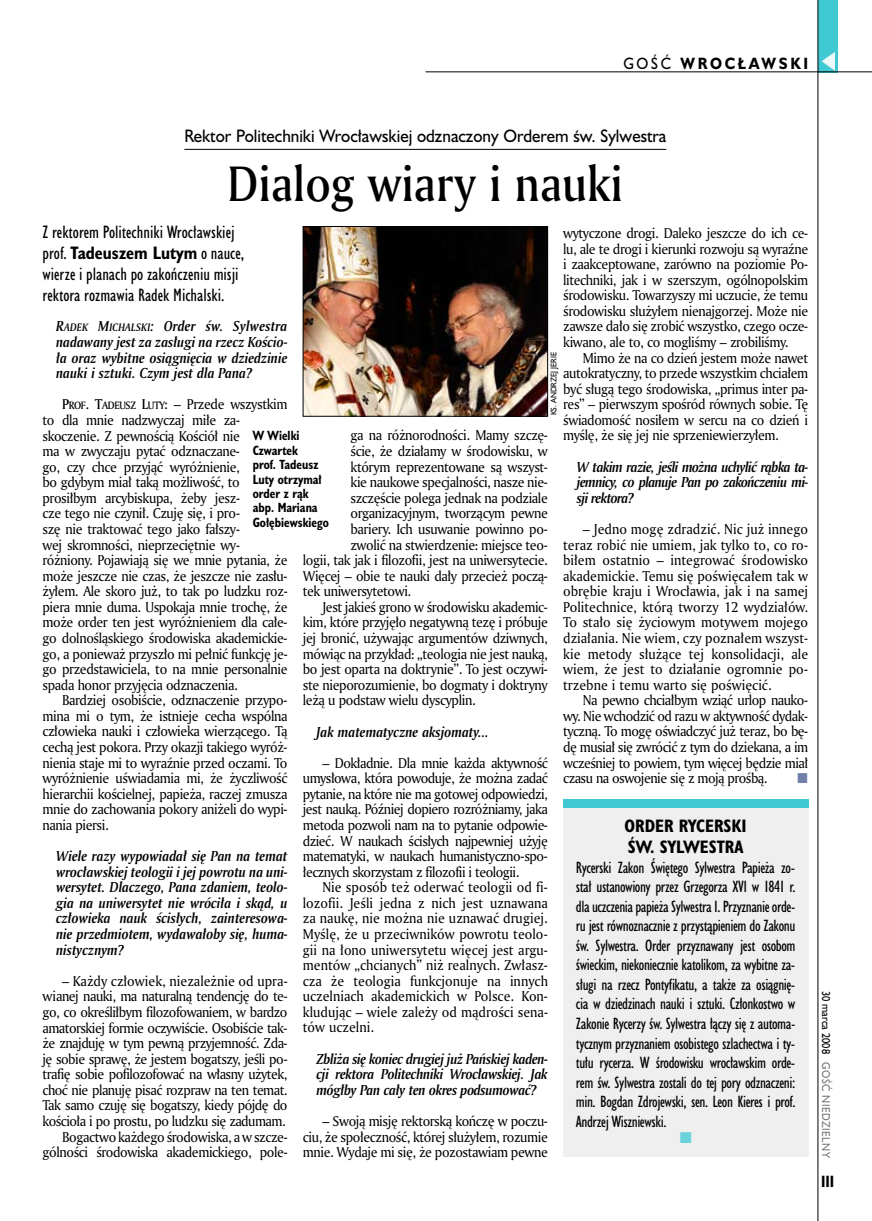
<style>
.page{position:relative;width:872px;height:1221px;background:#fff}
.page>*{position:absolute;margin:0;border:0;box-sizing:border-box;transform-origin:0 0}
.t1{font:48px "Amerigo Md PL";color:#000;scale:.9 1}
.t2{font:16.5px/21px "Humanst 521 Cn PL";color:#000}
.t3{font:16.5px "Humanst 521 PL";color:#000;scale:.94 1}
.t4{font:700 16.5px/21px "Humanst 521 Cn PL";color:#000}
.t5{font:15px/19.5px "Humanst 521 Cn PL";letter-spacing:-.03em;color:#000;text-align:justify}
.t6{font:700 15px "Humanst 521 PL";letter-spacing:.2em;color:#000;scale:.9 1}
.t7{font:700 15px "Humanst 521 Cn PL";color:#000;scale:.94 1}
.t8{font:italic 700 13.95px/15.6px "Amerigo PL";color:#000;text-align:justify;scale:.94 1}
.t9{font:13.8px/15.6px "Amerigo PL";letter-spacing:-.03em;color:#000;text-align:justify;scale:.94 1}
.t10{font:700 12.3px/14.4px "Humanst 521 Cn PL";color:#000;scale:.94 1}
.t11{font:10.5px "Humanst 521 PL";letter-spacing:.05em;color:#787779;scale:.9 1}
.t12{font:10.5px "Humanst 521 PL";color:#000;scale:.9 1}
.t13{font:7.5px "Humanst 521 PL";color:#000;scale:.94 1}
.s1{font-weight:400}
.s2{font-weight:700}
.s3{font-style:inherit}
.s4{font-size:10.5px}
.s5{font-family:"Amerigo Md PL"}
.s6{font-family:"Amerigo Md PL";font-size:10.35px}
</style>
<div class="page">
<div style="left:818px;top:0;width:19px;height:72px;background:#40c8d3"></div>
<svg style="left:821px;top:52px;width:14px;height:19px"></svg>
<hr style="left:425px;top:72px;width:447px;height:1px;background:#000">
<hr style="left:817px;top:0;width:1px;height:1220px;background:#000">
<hr style="left:184px;top:149px;width:482px;height:1px;background:#000">
<div style="left:563px;top:804px;width:245px;height:352px;background:#efeff0"></div>
<div style="left:563px;top:798px;width:245px;height:9px;background:#40c8d3"></div>
<img style="left:305px;top:228px;width:241px;height:186px">
<div style="left:303px;top:226px;width:245px;height:190px;border:1px solid #000"></div>
<p class="t6" style="left:623px;top:53px;width:207px"><span class="s1">goŚĆ</span> WROCŁAWSKI</p>
<p class="t3" style="left:184px;top:125px;width:514px">Rektor Politechniki Wrocławskiej odznaczony O rderem św. Sylwestra</p>
<h1 class="t1" style="left:228px;top:152px;width:441px">Dialog wiary i nauki</h1>
<p class="t2" style="left:43px;top:222px;width:203px">Z rektorem Politechniki Wrocławskiej prof. <span class="s2">Tadeuszem Lutym</span> o nauce, wierze i planach po zakończeniu misji rektora rozmawia Radek Michalski.</p>
<p class="t9" style="left:563px;top:225px;width:262px">wytyczone drogi. Daleko jeszcze do ich ce&shy;lu, ale te drogi i kierunki rozwoju są wyraźne i zaakceptowane, zarówno na poziomie Po&shy;litechniki, jak i w szerszym, ogólnopolskim środowisku. Towarzyszy mi uczucie, że temu środowisku służyłem nienajgorzej. Może nie zawsze dało się zrobić wszystko, czego ocze&shy;kiwano, ale to, co mogliśmy – zrobiliśmy.</p>
<p class="t9" style="left:563px;top:349px;width:262px;text-indent:20px">Mimo że na co dzień jestem może nawet autokratyczny, to przede wszystkim chciałem być sługą tego środowiska, „primus inter pa&shy;res” – pierwszym spośród równych sobie. Tę świadomość nosiłem w sercu na co dzień i myślę, że się jej nie sprzeniewierzyłem.</p>
<p class="t8" style="left:577px;top:458px;width:248px">W takim razie, jeśli można uchylić rąbka ta&shy;jemnicy, co planuje Pan po zakończeniu mi&shy;sji rektora?</p>
<p class="t9" style="left:563px;top:521px;width:262px;text-indent:20px">– Jedno mogę zdradzić. Nic już innego teraz robić nie umiem, jak tylko to, co ro&shy;biłem ostatnio – integrować środowisko akademickie. Temu się poświęcałem tak w obrębie kraju i Wrocławia, jak i na samej Politechnice, którą tworzy 12 wydziałów.<br>To stało się życiowym motywem mojego działania. Nie wiem, czy poznałem wszyst&shy;kie metody służące tej konsolidacji, ale wiem, że jest to działanie ogromnie po&shy;trzebne i temu warto się poświęcić.</p>
<p class="t9" style="left:563px;top:692px;width:262px;text-indent:20px">Na pewno chciałbym wziąć urlop nauko&shy;wy. Nie wchodzić od razu w aktywność dydak&shy;tyczną. To mogę oświadczyć już teraz, bo bę&shy;dę musiał się zwrócić z tym do dziekana, a im wcześniej to powiem, tym więcej będzie miał czasu na oswojenie się z moją prośbą.</p>
<p class="t8" style="left:56px;top:318px;width:248px"><span class="s3">R</span><span class="s4">ADEK</span> <span class="s3">M</span><span class="s4">ICHALSKI</span><span class="s3">:</span> Order św. Sylwestra nadawany jest za zasługi na rzecz Kościo&shy;ła oraz wybitne osiągnięcia w dziedzinie nauki i sztuki. Czym jest dla Pana?</p>
<p class="t9" style="left:43px;top:396px;width:262px;text-align:left;text-indent:20px"><span class="s5">P</span><span class="s6">ROF</span><span class="s5">. T</span><span class="s6">ADEUSZ</span> <span class="s5">L</span><span class="s6">UTY</span><span class="s5">:</span> – Przede wszystkim to dla mnie nadzwyczaj miłe za&shy;skoczenie. Z pewnością Kościół nie<br>ma w zwyczaju pytać odznaczane-<br>go, czy chce przyjąć wyróżnienie,<br>bo gdybym miał taką możliwość, to prosiłbym arcybiskupa, żeby jesz-<br>cze tego nie czynił. Czuję się, i pro-<br>szę nie traktować tego jako fałszy-<br>wej skromności, nieprzeciętnie wy&shy;różniony. Pojawiają się we mnie pytania, że może jeszcze nie czas, że jeszcze nie zasłu&shy;żyłem. Ale skoro już, to tak po ludzku roz&shy;piera mnie duma. Uspokaja mnie trochę, że może order ten jest wyróżnieniem dla całe&shy;go dolnośląskiego środowiska akademickie&shy;go, a ponieważ przyszło mi pełnić funkcję je&shy;go przedstawiciela, to na mnie personalnie spada honor przyjęcia odznaczenia.</p>
<p class="t9" style="left:43px;top:692px;width:262px;text-indent:20px">Bardziej osobiście, odznaczenie przypo&shy;mina mi o tym, że istnieje cecha wspólna człowieka nauki i człowieka wierzącego. Tą cechą jest pokora. Przy okazji takiego wyróż&shy;nienia staje mi to wyraźnie przed oczami. To wyróżnienie uświadamia mi, że życzliwość hierarchii kościelnej, papieża, raczej zmusza mnie do zachowania pokory aniżeli do wypi&shy;nania piersi.</p>
<p class="t8" style="left:56px;top:848px;width:248px">Wiele razy wypowiadał się Pan na temat wrocławskiej teologii i jej powrotu na uni&shy;wersytet. Dlaczego, Pana zdaniem, teolo&shy;gia na uniwersytet nie wróciła i skąd, u człowieka nauk ścisłych, zainteresowa&shy;nie przedmiotem, wydawałoby się, huma&shy;nistycznym?</p>
<p class="t9" style="left:43px;top:972px;width:262px;text-align:right">– Każdy człowiek, niezależnie od upra&shy;wianej nauki, ma naturalną tendencję do te&shy;go, co określiłbym filozofowaniem, w bardzo amatorskiej formie oczywiście. Osobiście tak&shy;że znajduję w tym pewną przyjemność. Zda&shy;ję sobie sprawę, że jestem bogatszy, jeśli po&shy;trafię sobie pofilozofować na własny użytek, choć nie planuję pisać rozpraw na ten temat.<br>Tak samo czuję się bogatszy, kiedy pójdę do kościoła i po prostu, po ludzku się zadumam.<br>Bogactwo każdego środowiska, a w szcze&shy;gólności środowiska akademickiego, pole-</p>
<p class="t13" style="left:548px;top:415px;width:69px;rotate:-90deg">ks. An drzej jerie</p>
<p class="t9" style="left:350px;top:427px;width:211px">ga na różnorodności. Mamy szczę-</p>
<p class="t9" style="left:350px;top:443px;width:211px">ście, że działamy w środowisku, w</p>
<p class="t9" style="left:350px;top:458px;width:211px">którym reprezentowane są wszyst-</p>
<p class="t9" style="left:350px;top:474px;width:211px">kie naukowe specjalności, nasze nie-</p>
<p class="t9" style="left:350px;top:489px;width:211px">szczęście polega jednak na podziale</p>
<p class="t9" style="left:350px;top:505px;width:211px">organizacyjnym, tworzącym pewne</p>
<p class="t9" style="left:350px;top:521px;width:211px">bariery. Ich usuwanie powinno po-</p>
<p class="t9" style="left:350px;top:536px;width:211px">zwolić na stwierdzenie: miejsce teo-</p>
<p class="t9" style="left:303px;top:552px;width:262px">logii, tak jak i filozofii, jest na uniwersytecie.</p>
<p class="t9" style="left:303px;top:567px;width:262px">Więcej – obie te nauki dały przecież począ-</p>
<p class="t9" style="left:303px;top:583px;width:117px">tek uniwersytetowi.</p>
<p class="t9" style="left:322px;top:598px;width:241px">Jest jakieś grono w środowisku akademic-</p>
<p class="t9" style="left:303px;top:614px;width:262px">kim, które przyjęło negatywną tezę i próbuje</p>
<p class="t9" style="left:303px;top:630px;width:262px">jej bronić, używając argumentów dziwnych,</p>
<p class="t9" style="left:303px;top:645px;width:262px">mówiąc na przykład: „teologia nie jest nauką,</p>
<p class="t9" style="left:303px;top:661px;width:262px">bo jest oparta na doktrynie”. To jest oczywi-</p>
<p class="t9" style="left:303px;top:676px;width:262px">ste nieporozumienie, bo dogmaty i doktryny</p>
<p class="t9" style="left:303px;top:692px;width:185px">leżą u podstaw wielu dyscyplin.</p>
<p class="t8" style="left:316px;top:723px;width:185px">Jak matematyczne aksjomaty...</p>
<p class="t9" style="left:303px;top:754px;width:262px;text-indent:20px">– Dokładnie. Dla mnie każda aktywność umysłowa, która powoduje, że można zadać pytanie, na które nie ma gotowej odpowiedzi, jest nauką. Później dopiero rozróżniamy, jaka metoda pozwoli nam na to pytanie odpowie&shy;dzieć. W naukach ścisłych najpewniej użyję matematyki, w naukach humanistyczno-spo&shy;łecznych skorzystam z filozofii i teologii.</p>
<p class="t9" style="left:303px;top:879px;width:262px;text-indent:20px">Nie sposób też oderwać teologii od fi&shy;lozofii. Jeśli jedna z nich jest uznawana za naukę, nie można nie uznawać drugiej.<br>Myślę, że u przeciwników powrotu teolo&shy;gii na łono uniwersytetu więcej jest argu&shy;mentów „chcianych” niż realnych. Zwłasz&shy;cza że teologia funkcjonuje na innych uczelniach akademickich w Polsce. Kon&shy;kludując – wiele zależy od mądrości sena&shy;tów uczelni.</p>
<p class="t8" style="left:316px;top:1050px;width:248px">Zbliża się koniec drugiej już Pańskiej kaden&shy;cji rektora Politechniki Wrocławskiej. Jak mógłby Pan cały ten okres podsumować?</p>
<p class="t9" style="left:303px;top:1112px;width:262px;text-indent:20px">– Swoją misję rektorską kończę w poczu&shy;ciu, że społeczność, której służyłem, rozumie mnie. Wydaje mi się, że pozostawiam pewne</p>
<p class="t10" style="left:253px;top:428px;width:83px">W Wielki<br>Czwartek<br>prof. Tadeusz<br>Luty otrzymał order z rąk abp. Mariana<br>Gołębiewskiego</p>
<p class="t4" style="left:624px;top:815px;width:121px">Order Rycerski św. Sylwest ra</p>
<p class="t5" style="left:576px;top:857px;width:221px">Rycerski Zakon Świętego Sylwestra Papieża zo&shy;stał ustanowiony przez Grzegorza XVI w 1841 r. dla uczczenia papieża Sylwestra I. Przyznanie orde&shy;ru jest równoznacznie z przystąpieniem do Zakonu św. Sylwestra. Order przyznawany jest osobom świeckim, niekoniecznie katolikom, za wybitne za&shy;sługi na rzecz Pontyfikatu, a także za osiągnię&shy;cia w dziedzinach nauki i sztuki. Członkostwo w Zakonie Rycerzy św. Sylwestra łączy się z automa&shy;tycznym przyznaniem osobistego szlachectwa i ty&shy;tułu rycerza. W środowisku wrocławskim orde&shy;rem św. Sylwestra zostali do tej pory odznaczeni: min. Bogdan Zdrojewski, sen. Leon Kieres i prof.<br>Andrzej Wiszniewski.</p>
<p class="t12" style="left:833px;top:990px;width:71px;rotate:90deg">30 marca 2008</p>
<p class="t11" style="left:833px;top:1062px;width:108px;rotate:90deg">goŚĆ Niedzielny</p>
<p class="t7" style="left:821px;top:1171px;width:15px">III</p>
</div>
